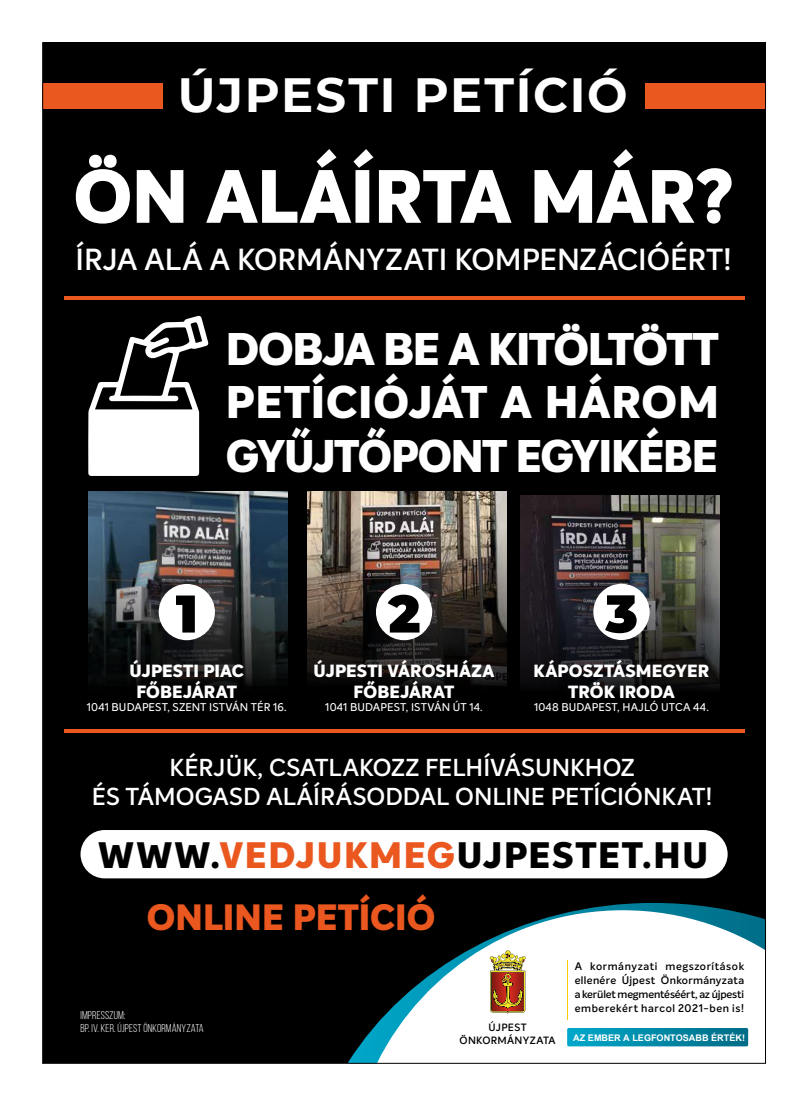
<style>
.page{position:relative;width:794px;height:1106px;background:#fff}
.page>*{position:absolute;margin:0;border:0;box-sizing:border-box;transform-origin:0 0}
.t1{font:800 73.8px "Intelo Alt";letter-spacing:-.005em;color:#fff}
.t2{font:900 52.9px "Montserrat";color:#000}
.t3{font:700 48px "Montserrat";letter-spacing:.035em;color:#fff}
.t4{font:800 44.8px/53.7px "Intelo Alt";letter-spacing:-.025em;color:#fff;text-align:justify}
.t5{font:800 36.1px "Intelo Alt";letter-spacing:.045em;color:#000}
.t6{font:800 35.8px "Intelo Alt";letter-spacing:.005em;color:#ea571f}
.t7{font:600 29.8px "Intelo Alt";color:#fff}
.t8{font:600 24px/28.8px "Intelo Alt";color:#fff;text-align:center}
.t9{font:800 17.3px/20.7px "Intelo Alt";letter-spacing:.005em;color:#fff;text-align:center}
.t10{font:11.3px/13.6px "Bebas Neue";letter-spacing:.01em;color:#fff}
.t11{font:500 11px "Intelo Alt";letter-spacing:.01em;color:#fff}
.t12{font:600 10.8px/13.9px "Intelo";letter-spacing:.02em;color:#000;text-align:justify}
.t13{font:600 10.4px/13.3px "Intelo";letter-spacing:.03em;color:#000;text-align:center}
.t14{font:700 9.1px "Arial";color:#fff}
.s1{color:#ea571f}
</style>
<div class="page">
<div style="left:43px;top:43px;width:722px;height:1020px;background:#000"></div>
<svg style="left:349px;top:903px;width:378px;height:158px"></svg>
<svg style="left:368px;top:910px;width:395px;height:151px;fill:#fff"></svg>
<hr style="left:567px;top:960px;width:1px;height:60px;background:#f5cd06">
<svg style="left:490px;top:950px;width:36px;height:64px;background:#b27948"></svg>
<svg style="left:567px;top:1028px;width:181px;height:18px;background:#0089a7"></svg>
<hr style="left:65px;top:296px;width:680px;height:3px;background:#ea571f">
<hr style="left:65px;top:729px;width:680px;height:4px;background:#ea571f">
<div style="left:645px;top:83px;width:120px;height:25px;background:#ea571f"></div>
<div style="left:43px;top:83px;width:120px;height:25px;background:#ea571f"></div>
<svg style="left:88px;top:331px;width:65px;height:101px"></svg>
<div style="left:80px;top:830px;width:647px;height:48px;background:#fff;border-radius:24px"></div>
<img style="left:153px;top:108px;width:508px;height:579px">
<img style="left:508px;top:492px;width:212px;height:199px">
<img style="left:64px;top:432px;width:258px;height:447px">
<div style="left:159px;top:584px;width:56px;height:56px;background:#fff;border-radius:50%"></div>
<div style="left:376px;top:584px;width:56px;height:56px;background:#fff;border-radius:50%"></div>
<div style="left:593px;top:584px;width:56px;height:56px;background:#fff;border-radius:50%"></div>
<h3 class="t3" style="left:178px;top:61px;width:451px">ÚJPESTI PETÍCIÓ</h3>
<h1 class="t1" style="left:73px;top:149px;width:662px">ÖN ALÁÍRTA MÁR?</h1>
<h3 class="t7" style="left:75px;top:241px;width:658px">ÍRJA ALÁ A KORMÁNYZATI KOMPENZÁCIÓÉRT!</h3>
<h3 class="t4" style="left:226px;top:324px;width:495px">DOBJA BE A KITÖLTÖTT PETÍCIÓJÁT A HÁROM GYŰJTŐPONT EGYIKÉBE</h3>
<h2 class="t2" style="left:176px;top:574px;width:24px">1</h2>
<h2 class="t2" style="left:388px;top:574px;width:34px">2</h2>
<h2 class="t2" style="left:605px;top:574px;width:34px">3</h2>
<h3 class="t9" style="left:129px;top:661px;width:116px">ÚJPESTI PIAC<br>FŐBEJÁRAT</h3>
<p class="t11" style="left:87px;top:700px;width:201px">1041 BUDAPEST, SZENT ISTVÁN TÉR 16.</p>
<h3 class="t9" style="left:313px;top:661px;width:182px">ÚJPESTI VÁROSHÁZA<br>FŐBEJÁRAT</h3>
<p class="t11" style="left:325px;top:700px;width:159px">1041 BUDAPEST, ISTVÁN ÚT 14.</p>
<h3 class="t9" style="left:533px;top:661px;width:177px">KÁPOSZTÁSMEGYER<br>TRÖK IRODA</h3>
<p class="t11" style="left:534px;top:700px;width:176px">1048 BUDAPEST, HAJLÓ UTCA 44.</p>
<h3 class="t8" style="left:92px;top:753px;width:622px">KÉRJÜK, CSATLAKOZZ FELHÍVÁSUNKHOZ<br>ÉS TÁMOGASD ALÁÍRÁSODDAL ONLINE PETÍCIÓNKAT!</h3>
<h3 class="t5" style="left:98px;top:832px;width:611px">WWW.<span class="s1">VEDJUKMEG</span>UJPESTET.HU</h3>
<h3 class="t6" style="left:147px;top:894px;width:290px">ONLINE PETÍCIÓ</h3>
<p class="t10" style="left:80px;top:1008px;width:125px">IMPRESSZUM:<br>BP. IV. KER. ÚJPEST ÖNKORMÁNYZATA</p>
<p class="t13" style="left:459px;top:1020px;width:98px">ÚJPEST<br>ÖNKORMÁNYZATA</p>
<p class="t12" style="left:575px;top:959px;width:171px">A kormányzati megszorítások ellenére Újpest Önkormányzata a kerület megmentéséért, az újpesti emberekért harcol 2021-ben is!</p>
<p class="t14" style="left:573px;top:1032px;width:173px">AZ EMBER A LEGFONTOSABB ÉRTÉK!</p>
</div>
